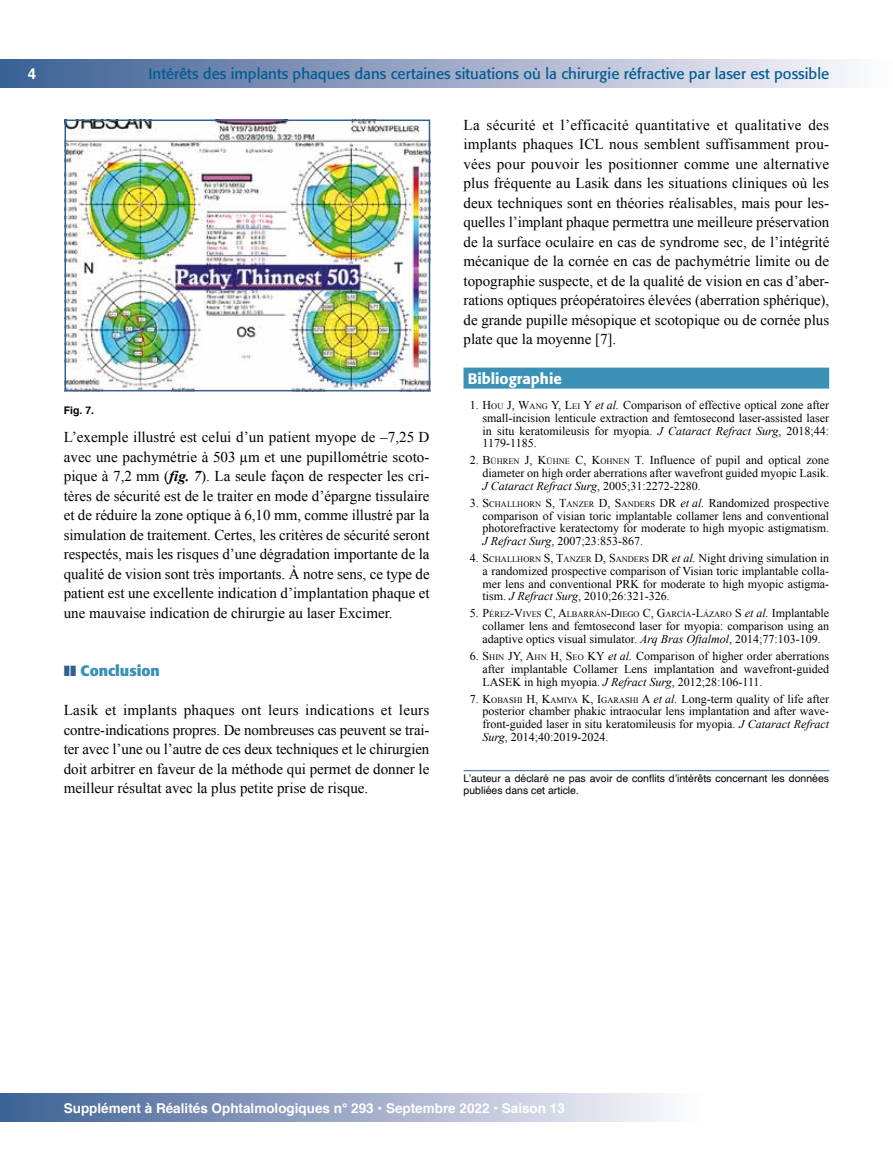
<style>
.page{position:relative;width:893px;height:1149px;background:#fff}
.page>*{position:absolute;margin:0;border:0;box-sizing:border-box;transform-origin:0 0}
.t1{font:15px/19.5px "Times New Roman";color:#000;text-align:justify}
.t2{font:15px "Formata";color:#005b90}
.t3{font:500 15px "Formata";color:#fff}
.t4{font:700 15px "Formata";color:#3a91b5}
.t5{font:700 15px "Helvetica";color:#fff}
.t6{font:700 13.5px "Helvetica";color:#fff}
.t7{font:12px/12.8px "Times New Roman";color:#000;text-align:justify}
.t8{font:10.5px/12.6px "Helvetica";color:#000}
.t9{font:700 10.5px "Helvetica";color:#000}
.t10{font:8.4px "Times New Roman";color:#000}
.s1{font-weight:700;font-style:italic}
.s2{font-style:inherit}
.s3{font-size:8.4px}
.s4{font-style:italic}
.s5{font-size:12px}
.s6{font-style:italic;font-size:12px}
</style>
<div class="page">
<div style="left:0;top:60px;width:893px;height:27px;background:linear-gradient(to right,#3b5d93,#fffafe)"></div>
<div style="left:0;top:1093px;width:702px;height:27px;background:linear-gradient(to right,#3d5e93,#fffafe)"></div>
<div style="left:463px;top:367px;width:366px;height:21px;background:#3a91b5"></div>
<hr style="left:463px;top:770px;width:366px;height:1px;background:#326093">
<img style="left:68px;top:122px;width:359px;height:266px">
<div style="left:65px;top:119px;width:365px;height:272px;border:2px solid #326093"></div>
<p class="t5" style="left:28px;top:62px;width:10px">4</p>
<p class="t2" style="left:149px;top:65px;width:682px">Intérêts des implants phaques dans certaines situations où la chirurgie réfractive par laser est possible</p>
<p class="t9" style="left:64px;top:402px;width:32px">Fig. 7.</p>
<p class="t1" style="left:64px;top:427px;width:367px">L’exemple illustré est celui d’un patient myope de –7,25 D avec une pachymétrie à 503 µm et une pupillométrie scoto&shy;pique à 7,2 mm (<span class="s1">fig. 7</span>). La seule façon de respecter les cri&shy;tères de sécurité est de le traiter en mode d’épargne tissulaire et de réduire la zone optique à 6,10 mm, comme illustré par la simulation de traitement. Certes, les critères de sécurité seront respectés, mais les risques d’une dégradation importante de la qualité de vision sont très importants. À notre sens, ce type de patient est une excellente indication d’implantation phaque et une mauvaise indication de chirurgie au laser Excimer.</p>
<p class="t4" style="left:81px;top:661px;width:81px">Conclusion</p>
<p class="t1" style="left:64px;top:700px;width:367px">Lasik et implants phaques ont leurs indications et leurs contre-indications propres. De nombreuses cas peuvent se trai&shy;ter avec l’une ou l’autre de ces deux techniques et le chirurgien doit arbitrer en faveur de la méthode qui permet de donner le meilleur résultat avec la plus petite prise de risque.</p>
<p class="t1" style="left:463px;top:115px;width:367px">La sécurité et l’efficacité quantitative et qualitative des implants phaques ICL nous semblent suffisamment prou&shy;vées pour pouvoir les positionner comme une alternative plus fréquente au Lasik dans les situations cliniques où les deux techniques sont en théories réalisables, mais pour les&shy;quelles l’implant phaque permettra une meilleure préservation de la surface oculaire en cas de syndrome sec, de l’intégrité mécanique de la cornée en cas de pachymétrie limite ou de topographie suspecte, et de la qualité de vision en cas d’aber&shy;rations optiques préopératoires élevées (aberration sphérique), de grande pupille mésopique et scotopique ou de cornée plus plate que la moyenne [7].</p>
<p class="t3" style="left:468px;top:369px;width:96px">Bibliographie</p>
<p class="t7" style="left:483px;top:398px;width:348px;text-indent:-13px"><span class="s2">1. H</span><span class="s3">OU</span> <span class="s2">J, W</span><span class="s3">ANG</span> <span class="s2">Y, L</span><span class="s3">EI</span> <span class="s2">Y</span> <span class="s4">et al.</span> Comparison of effective optical zone after small-incision lenticule extraction and femtosecond laser-assisted laser in situ keratomileusis for myopia. <span class="s4">J Cataract Refract Surg</span>, 2018;44:<br>1179-1185.</p>
<p class="t7" style="left:483px;top:453px;width:348px;text-indent:-13px"><span class="s2">2. B</span><span class="s3">ÜHREN</span> <span class="s2">J, K</span><span class="s3">ÜHNE</span> <span class="s2">C, K</span><span class="s3">OHNEN</span> <span class="s2">T</span>. Influence of pupil and optical zone diameter on high order aberrations after wavefront guided myopic Lasik.<br><span class="s4">J Cataract Refract Surg</span>, 2005;31:2272-2280.</p>
<p class="t10" style="left:470px;top:498px;width:44px"><span class="s5">3. S</span>CHALLH</p>
<p class="t7" style="left:483px;top:496px;width:348px;text-indent:41px"><span class="s3">ORN</span> <span class="s2">S, T</span><span class="s3">ANZER</span> <span class="s2">D, S</span><span class="s3">ANDERS</span> <span class="s2">DR</span> <span class="s4">et al.</span> Randomized prospective comparison of visian toric implantable collamer lens and conventional photorefractive keratectomy for moderate to high myopic astigmatism.<br><span class="s4">J Refract Surg</span>, 2007;23:853-867.</p>
<p class="t10" style="left:470px;top:553px;width:44px"><span class="s5">4. S</span>CHALLH</p>
<p class="t7" style="left:483px;top:551px;width:348px;text-indent:41px"><span class="s3">ORN</span> <span class="s2">S, T</span><span class="s3">ANZER</span> <span class="s2">D, S</span><span class="s3">ANDERS</span> <span class="s2">DR</span> <span class="s4">et al.</span> Night driving simulation in a randomized prospective comparison of Visian toric implantable colla&shy;mer lens and conventional PRK for moderate to high myopic astigma&shy;tism. <span class="s4">J Refract Surg</span>, 2010;26:321-326.</p>
<p class="t10" style="left:470px;top:608px;width:361px"><span class="s5">5. P</span>ÉREZ<span class="s5">-V</span>IVES <span class="s5">C, A</span>LBARRÁN<span class="s5">-D</span>IEGO <span class="s5">C, G</span>ARCÍA<span class="s5">-L</span>ÁZARO <span class="s5">S</span> <span class="s6">et al.</span> <span class="s5">Implantable</span></p>
<p class="t7" style="left:483px;top:619px;width:348px">collamer lens and femtosecond laser for myopia: comparison using an adaptive optics visual simulator. <span class="s4">Arq Bras Oftalmol</span>, 2014;77:103-109.</p>
<p class="t7" style="left:483px;top:649px;width:348px;text-indent:-13px"><span class="s2">6. S</span><span class="s3">HIN</span> <span class="s2">JY, A</span><span class="s3">HN</span> <span class="s2">H, S</span><span class="s3">EO</span> <span class="s2">KY</span> <span class="s4">et al.</span> Comparison of higher order aberrations after implantable Collamer Lens implantation and wavefront-guided LASEK in high myopia. <span class="s4">J Refract Surg</span>, 2012;28:106-111.</p>
<p class="t7" style="left:483px;top:691px;width:348px;text-indent:-13px"><span class="s2">7. K</span><span class="s3">OBASHI</span> <span class="s2">H, K</span><span class="s3">AMIYA</span> <span class="s2">K, I</span><span class="s3">GARASHI</span> <span class="s2">A</span> <span class="s4">et al.</span> Long-term quality of life after posterior chamber phakic intraocular lens implantation and after wave&shy;front-guided laser in situ keratomileusis for myopia. <span class="s4">J Cataract Refract Surg</span>, 2014;40:2019-2024.</p>
<p class="t8" style="left:463px;top:771px;width:367px">L’auteur a déclaré ne pas avoir de conflits d’intérêts concernant les données publiées dans cet article.</p>
<p class="t6" style="left:64px;top:1096px;width:503px">Supplément à Réalités Ophtalmologiques n° 293 • Septembre 2022 • Saison 13</p>
</div>
